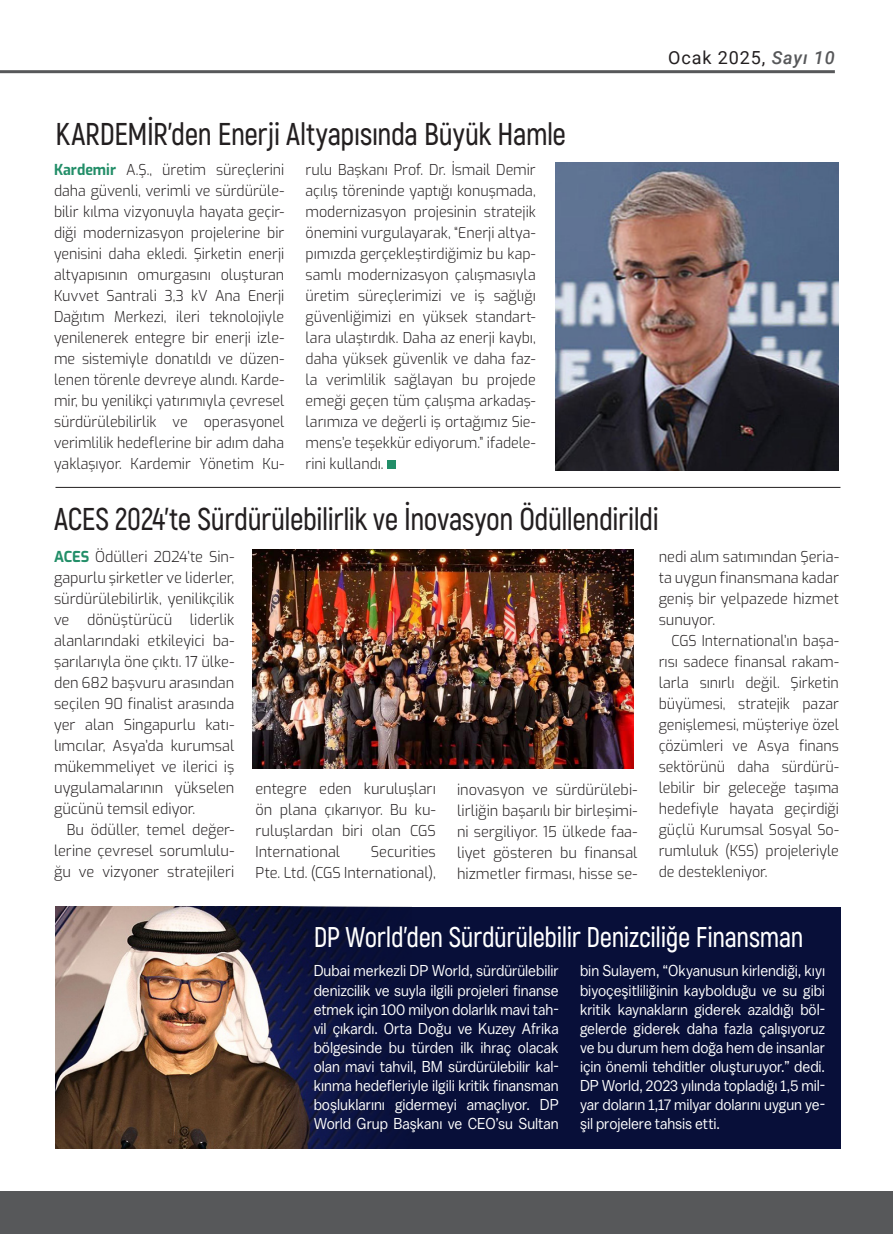
<style>
.page{position:relative;width:893px;height:1234px;background:#fff}
.page>*{position:absolute;margin:0;border:0;box-sizing:border-box;transform-origin:0 0}
.t1{font:600 31.5px "Akrobat";letter-spacing:-.015em;color:#231f20;scale:.95 1}
.t2{font:600 28.5px "Akrobat";letter-spacing:-.015em;color:#fff;scale:.95 1}
.Nesletter_Title{font:18px "Roboto";letter-spacing:.05em;color:#231f20}
.t3{font:15.75px/19px "Balto";letter-spacing:-.005em;color:#fff;text-align:justify;scale:.92 1}
.t4{font:300 15px/21px "Exo";color:#231f20;text-align:justify;scale:.95 1}
.t5{font:300 15px/21px "Exo";color:#231f20;text-align:justify}
.s1{font-weight:700;color:#228e68}
.s2{font-weight:500;font-style:italic;color:#57585a}
</style>
<div class="page">
<hr style="left:0;top:70px;width:835px;height:3px;background:#57585a">
<div style="left:0;top:1191px;width:893px;height:42px;background:#57585a"></div>
<div style="left:56px;top:906px;width:784px;height:242px;background:#080f39"></div>
<img style="left:56px;top:906px;width:355px;height:242px">
<hr style="left:56px;top:487px;width:784px;height:1px;background:#231f20">
<img style="left:556px;top:162px;width:283px;height:308px">
<div style="left:387px;top:460px;width:9px;height:8px;background:#228e68"></div>
<img style="left:252px;top:549px;width:382px;height:219px">
<p class="t1" style="left:56px;top:115px;width:539px">KARDEMİR’den Enerji Altyapısında Büyük Hamle</p>
<p class="t4" style="left:54px;top:158px;width:244px"><span class="s1">Kardemir</span> A.Ş., üretim süreçlerini daha güvenli, verimli ve sürdürüle&shy;bilir kılma vizyonuyla hayata geçir&shy;diği modernizasyon projelerine bir yenisini daha ekledi. Şirketin enerji altyapısının omurgasını oluşturan Kuvvet Santrali 3,3 kV Ana Enerji Dağıtım Merkezi, ileri teknolojiyle yenilenerek entegre bir enerji izle&shy;me sistemiyle donatıldı ve düzen&shy;lenen törenle devreye alındı. Karde&shy;mir, bu yenilikçi yatırımıyla çevresel sürdürülebilirlik ve operasyonel verimlilik hedeflerine bir adım daha yaklaşıyor. Kardemir Yönetim Ku-</p>
<p class="t4" style="left:306px;top:158px;width:244px">rulu Başkanı Prof. Dr. İsmail Demir açılış töreninde yaptığı konuşmada, modernizasyon projesinin stratejik önemini vurgulayarak, “Enerji altya&shy;pımızda gerçekleştirdiğimiz bu kap&shy;samlı modernizasyon çalışmasıyla üretim süreçlerimizi ve iş sağlığı güvenliğimizi en yüksek standart&shy;lara ulaştırdık. Daha az enerji kaybı, daha yüksek güvenlik ve daha faz&shy;la verimlilik sağlayan bu projede emeği geçen tüm çalışma arkadaş&shy;larımıza ve değerli iş ortağımız Sie&shy;mens’e teşekkür ediyorum.” ifadele&shy;rini kullandı.</p>
<p class="Nesletter_Title" style="left:668px;top:45px;width:168px">Ocak 2025, <span class="s2">Sayı 10</span></p>
<p class="t1" style="left:54px;top:499px;width:638px">ACES 2024’te Sürdürülebilirlik ve İnovasyon Ödüllendirildi</p>
<p class="t5" style="left:54px;top:545px;width:182px"><span class="s1">ACES</span> Ödülleri 2024’te Sin&shy;gapurlu şirketler ve liderler, sürdürülebilirlik, yenilikçilik ve dönüştürücü liderlik alanlarındaki etkileyici ba&shy;şarılarıyla öne çıktı. 17 ülke&shy;den 682 başvuru arasından seçilen 90 finalist arasında yer alan Singapurlu katı&shy;lımcılar, Asya’da kurumsal mükemmeliyet ve ilerici iş uygulamalarının yükselen gücünü temsil ediyor.</p>
<p class="t5" style="left:54px;top:818px;width:182px;text-indent:13px">Bu ödüller, temel değer&shy;lerine çevresel sorumlulu&shy;ğu ve vizyoner stratejileri</p>
<p class="t5" style="left:659px;top:545px;width:182px">nedi alım satımından Şeria&shy;ta uygun finansmana kadar geniş bir yelpazede hizmet sunuyor.</p>
<p class="t4" style="left:659px;top:629px;width:191px;text-indent:13px">CGS International’ın başa&shy;rısı sadece finansal rakam&shy;larla sınırlı değil. Şirketin büyümesi, stratejik pazar genişlemesi, müşteriye özel çözümleri ve Asya finans sektörünü daha sürdürü&shy;lebilir bir geleceğe taşıma hedefiyle hayata geçirdiği güçlü Kurumsal Sosyal So&shy;rumluluk (KSS) projeleriyle de destekleniyor.</p>
<p class="t5" style="left:256px;top:777px;width:182px">entegre eden kuruluşları ön plana çıkarıyor. Bu ku&shy;ruluşlardan biri olan CGS International</p>
<p class="t5" style="left:457px;top:778px;width:182px">inovasyon ve sürdürülebi&shy;lirliğin başarılı bir birleşimi&shy;ni sergiliyor. 15 ülkede faa&shy;liyet gösteren bu finansal hizmetler firması, hisse se-</p>
<p class="t5" style="left:256px;top:840px;width:182px;text-align:right">Securities<br>Pte. Ltd. (CGS International),</p>
<p class="t2" style="left:314px;top:919px;width:517px">DP World’den Sürdürülebilir Denizciliğe Finansman</p>
<p class="t3" style="left:314px;top:960px;width:268px">Dubai merkezli DP World, sürdürülebilir denizcilik ve suyla ilgili projeleri finanse etmek için 100 milyon dolarlık mavi tah&shy;vil çıkardı. Orta Doğu ve Kuzey Afrika bölgesinde bu türden ilk ihraç olacak olan mavi tahvil, BM sürdürülebilir kal&shy;kınma hedefleriyle ilgili kritik finansman boşluklarını gidermeyi amaçlıyor. DP World Grup Başkanı ve CEO’su Sultan</p>
<p class="t3" style="left:580px;top:960px;width:268px">bin Sulayem, “Okyanusun kirlendiği, kıyı biyoçeşitliliğinin kaybolduğu ve su gibi kritik kaynakların giderek azaldığı böl&shy;gelerde giderek daha fazla çalışıyoruz ve bu durum hem doğa hem de insanlar için önemli tehditler oluşturuyor.” dedi.<br>DP World, 2023 yılında topladığı 1,5 mil&shy;yar doların 1,17 milyar dolarını uygun ye&shy;şil projelere tahsis etti.</p>
</div>
